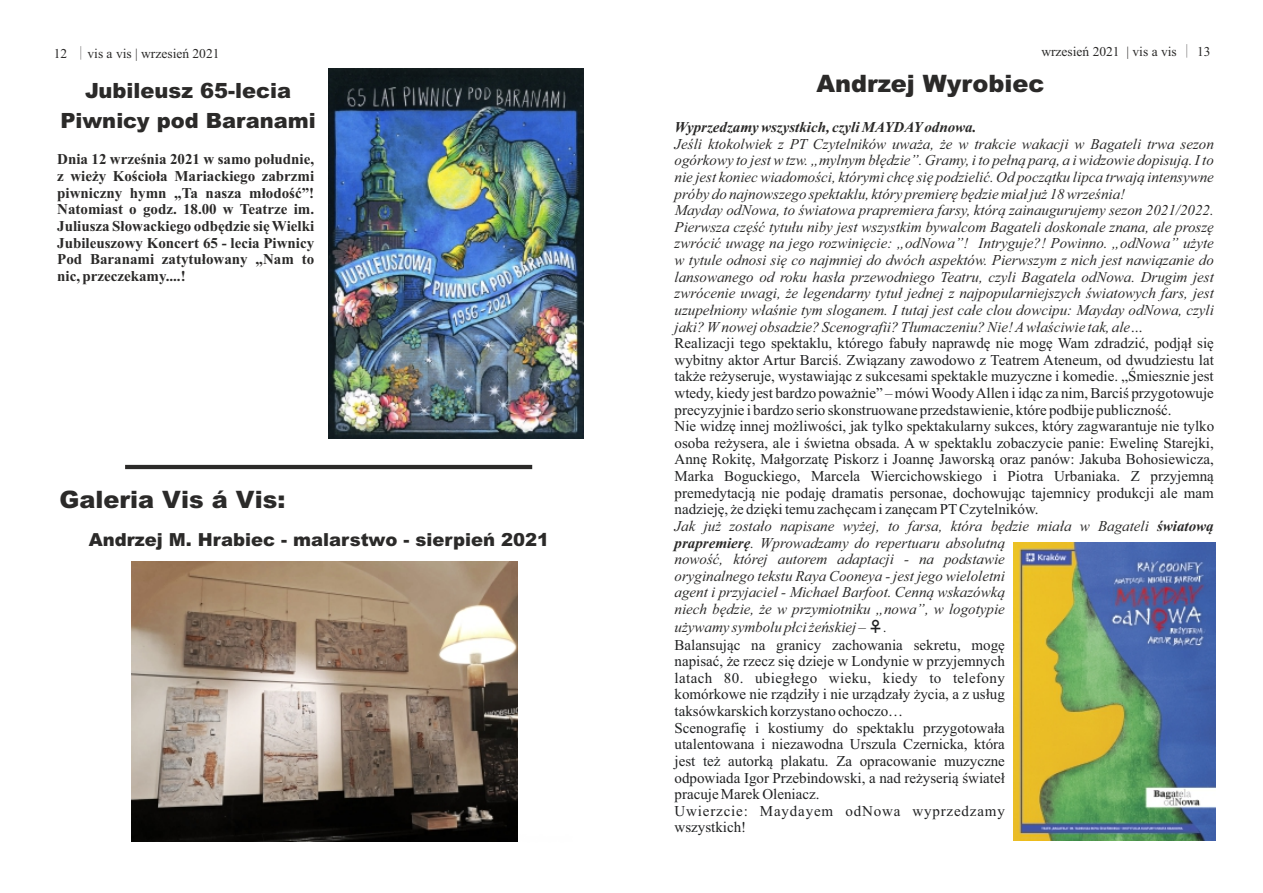
<style>
.page{position:relative;width:1263px;height:893px;background:#fff}
.page>*{position:absolute;margin:0;border:0;box-sizing:border-box;transform-origin:0 0}
.t1{font:900 24px "Arial";color:#2b2a29}
.t2{font:900 21px/29.5px "Arial";color:#2b2a29;text-align:center}
.t3{font:900 18px "Arial";color:#2b2a29}
.t4{font:15px/16.6px "Times New Roman";color:#202122}
.t5{font:italic 15px/16.6px "Times New Roman";color:#2b2a29}
.t6{font:700 15px/16.6px "Times New Roman";color:#2b2a29;text-align:justify}
.t7{font:italic 700 15px "Times New Roman";color:#2b2a29}
.t8{font:13.5px "Times New Roman";color:#2b2a29}
.s1{font-family:"Adobe Fangsong Std"}
.s2{font-style:italic;color:#2b2a29}
.s3{font-weight:700;font-style:italic;color:#2b2a29}
.s4{font-family:"Adobe Gothic Std";font-weight:700}
</style>
<div class="page">
<img style="left:132px;top:562px;width:386px;height:280px">
<hr style="left:125px;top:465px;width:407px;height:4px;background:#2b2a29">
<img style="left:329px;top:69px;width:254px;height:369px">
<img style="left:1013px;top:542px;width:202px;height:298px">
<p class="t8" style="left:54px;top:48px;width:167px">12 <span class="s1">│</span>vis a vis | wrzesień 2021</p>
<h2 class="t2" style="left:60px;top:78px;width:257px">Jubileusz 65-lecia<br>Piwnicy pod Baranami</h2>
<p class="t6" style="left:57px;top:153px;width:259px">Dnia 12 września 2021 w samo południe, z wieży Kościoła Mariackiego zabrzmi piwniczny hymn „Ta nasza młodość”!<br>Natomiast o godz. 18.00 w Teatrze im.<br>Juliusza Słowackiego odbędzie się Wielki Jubileuszowy Koncert 65 - lecia Piwnicy Pod Baranami zatytułowany „Nam to nic, przeczekamy....!</p>
<h1 class="t1" style="left:59px;top:491px;width:228px">Galeria Vis á Vis:</h1>
<p class="t3" style="left:89px;top:533px;width:462px">Andrzej M. Hrabiec - malarstwo - sierpień 2021</p>
<p class="t8" style="left:1041px;top:46px;width:171px">wrzesień 2021 | vis a vis <span class="s1">│</span> 13</p>
<h1 class="t1" style="left:816px;top:75px;width:230px">Andrzej Wyrobiec</h1>
<p class="t7" style="left:675px;top:122px;width:303px">Wyprzedzamy wszystkich, czyli MAYDAYodnowa.</p>
<p class="t5" style="left:675px;top:137px;width:541px">Jeśli ktokolwiek z PT Czytelników uważa, że w trakcie wakacji w Bagateli trwa sezon ogórkowy to jest w tzw. „mylnym błędzie”. Gramy, i to pełną parą, a i widzowie dopisują. I to nie jest koniec wiadomości, którymi chcę się podzielić. Od początku lipca trwają intensywne próby do najnowszego spektaklu, który premierę będzie miał już 18 września!<br>Mayday odNowa, to światowa prapremiera farsy, którą zainaugurujemy sezon 2021/2022.<br>Pierwsza część tytułu niby jest wszystkim bywalcom Bagateli doskonale znana, ale proszę zwrócić uwagę na jego rozwinięcie: „odNowa”! Intryguje?! Powinno. „odNowa” użyte w tytule odnosi się co najmniej do dwóch aspektów. Pierwszym z nich jest nawiązanie do lansowanego od roku hasła przewodniego Teatru, czyli Bagatela odNowa. Drugim jest zwrócenie uwagi, że legendarny tytuł jednej z najpopularniejszych światowych fars, jest uzupełniony właśnie tym sloganem. I tutaj jest całe clou dowcipu: Mayday odNowa, czyli jaki? W nowej obsadzie? Scenografii? Tłumaczeniu? Nie! Awłaściwie tak, ale…</p>
<p class="t4" style="left:675px;top:336px;width:541px">Realizacji tego spektaklu, którego fabuły naprawdę nie mogę Wam zdradzić, podjął się wybitny aktor Artur Barciś. Związany zawodowo z Teatrem Ateneum, od dwudziestu lat także reżyseruje, wystawiając z sukcesami spektakle muzyczne i komedie. „Śmiesznie jest wtedy, kiedy jest bardzo poważnie” – mówi Woody Allen i idąc za nim, Barciś przygotowuje precyzyjnie i bardzo serio skonstruowane przedstawienie, które podbije publiczność.<br>Nie widzę innej możliwości, jak tylko spektakularny sukces, który zagwarantuje nie tylko osoba reżysera, ale i świetna obsada. A w spektaklu zobaczycie panie: Ewelinę Starejki, Annę Rokitę, Małgorzatę Piskorz i Joannę Jaworską oraz panów: Jakuba Bohosiewicza, Marka Boguckiego, Marcela Wiercichowskiego i Piotra Urbaniaka. Z przyjemną premedytacją nie podaję dramatis personae, dochowując tajemnicy produkcji ale mam nadzieję, że dzięki temu zachęcam i zanęcam PTCzytelników.<br><span class="s2">Jak już zostało napisane wyżej, to farsa, która będzie miała w Bagateli</span> <span class="s3">światową prapremierę</span><span class="s2">. Wprowadzamy do repertuaru absolutną<br>nowość, której autorem adaptacji - na podstawie<br>oryginalnego tekstu Raya Cooneya - jest jego wieloletni<br>agent i przyjaciel - Michael Barfoot. Cenną wskazówką<br>niech będzie, że w przymiotniku „nowa”, w logotypie</span></p>
<p class="t4" style="left:674px;top:620px;width:332px"><span class="s2">używamy symbolu płci żeńskiej –</span> <span class="s4">♀</span><span class="s1">.<br></span>Balansując na granicy zachowania sekretu, mogę napisać, że rzecz się dzieje w Londynie w przyjemnych latach 80. ubiegłego wieku, kiedy to telefony komórkowe nie rządziły i nie urządzały życia, a z usług taksówkarskich korzystano ochoczo…<br>Scenografię i kostiumy do spektaklu przygotowała utalentowana i niezawodna Urszula Czernicka, która jest też autorką plakatu. Za opracowanie muzyczne odpowiada Igor Przebindowski, a nad reżyserią świateł pracuje Marek Oleniacz.<br>Uwierzcie: Maydayem odNowa wyprzedzamy wszystkich!</p>
</div>
